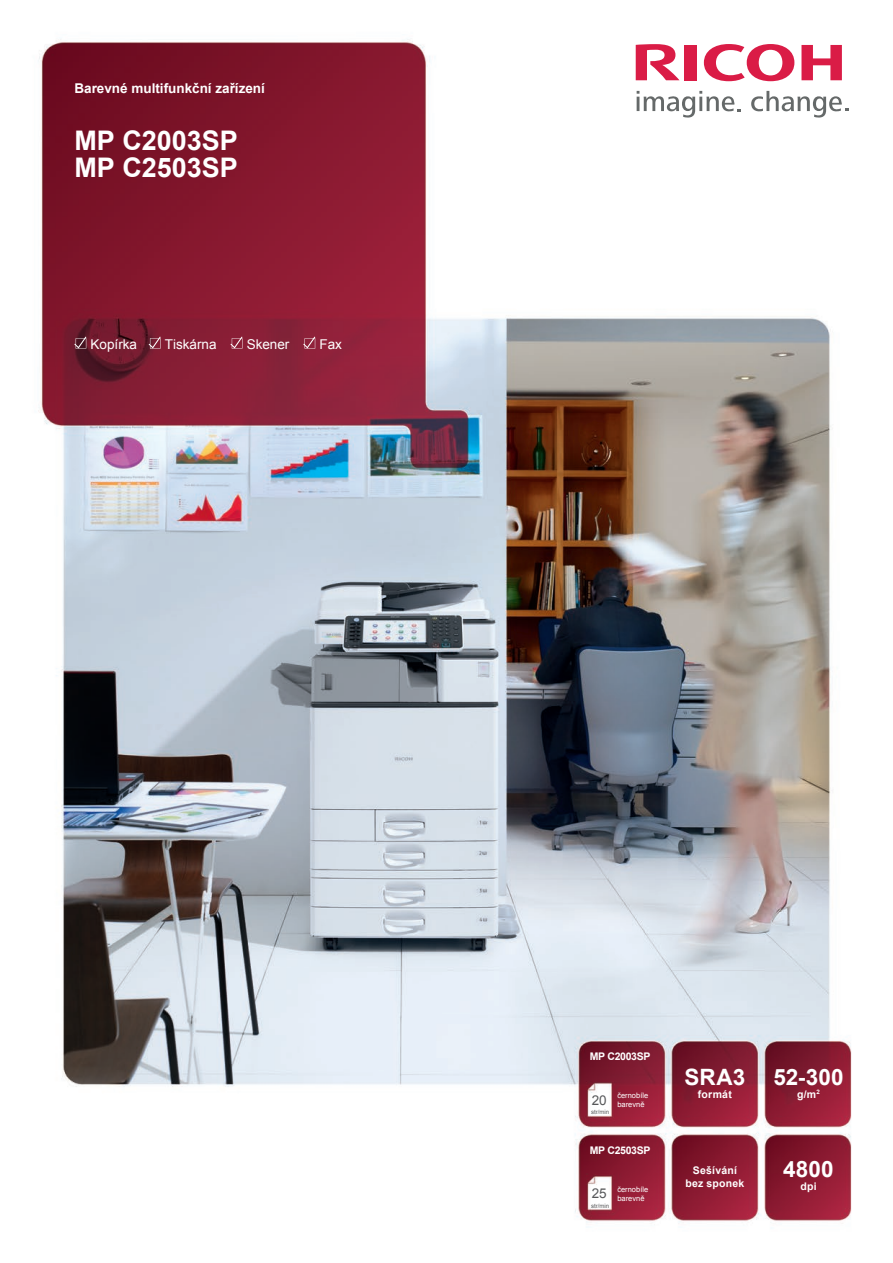
<style>
.page{position:relative;width:893px;height:1263px;background:#fff}
.page>*{position:absolute;margin:0;border:0;box-sizing:border-box;transform-origin:0 0}
.t1{font:700 27px/27px "Arial";color:#fff}
.t2{font:700 22.5px "Arial";letter-spacing:.005em;color:#fff}
.t3{font:700 13.5px "Arial";color:#fff}
.t4{font:13.5px "Arial";color:#fff}
.t5{font:13.5px "Arial";color:#57585a}
.t6{font:700 10.5px/12.6px "Arial";letter-spacing:.015em;color:#fff;text-align:center}
.t7{font:700 10.5px "Arial";letter-spacing:-.03em;color:#fff}
.t8{font:7.5px/9px "Arial";color:#fff}
.t9{font:6px "Arial";color:#57585a}
</style>
<div class="page">
<img style="left:38px;top:39px;width:814px;height:1184px">
<svg style="left:704px;top:44px;width:90px;height:37px"></svg>
<svg style="left:801px;top:45px;width:41px;height:35px"></svg>
<div style="left:685px;top:45px;width:12px;height:35px;background:#da1c46"></div>
<svg style="left:636px;top:44px;width:43px;height:36px"></svg>
<svg style="left:637px;top:91px;width:104px;height:27px"></svg>
<svg style="left:751px;top:91px;width:97px;height:27px"></svg>
<svg style="left:74px;top:337px;width:12px;height:12px"></svg>
<svg style="left:149px;top:337px;width:12px;height:12px"></svg>
<svg style="left:231px;top:337px;width:11px;height:12px"></svg>
<svg style="left:303px;top:337px;width:12px;height:12px"></svg>
<h3 class="t3" style="left:74px;top:79px;width:192px">Barevné multifunkční zařízení</h3>
<h1 class="t1" style="left:74px;top:128px;width:165px">MP C2003SP<br>MP C2503SP</h1>
<h3 class="t4" style="left:91px;top:335px;width:48px">Kopírka</h3>
<h3 class="t4" style="left:165px;top:335px;width:53px">Tiskárna</h3>
<h3 class="t4" style="left:247px;top:335px;width:44px">Skener</h3>
<h3 class="t4" style="left:319px;top:335px;width:24px">Fax</h3>
<h3 class="t7" style="left:590px;top:1049px;width:62px">MP C2003SP</h3>
<h3 class="t5" style="left:592px;top:1091px;width:16px">20</h3>
<p class="t8" style="left:617px;top:1091px;width:32px">černobíle barevně</p>
<p class="t9" style="left:591px;top:1108px;width:19px">str/min</p>
<h3 class="t7" style="left:590px;top:1142px;width:62px">MP C2503SP</h3>
<h3 class="t5" style="left:592px;top:1184px;width:16px">25</h3>
<p class="t8" style="left:617px;top:1185px;width:32px">černobíle barevně</p>
<p class="t9" style="left:591px;top:1201px;width:19px">str/min</p>
<h2 class="t2" style="left:685px;top:1061px;width:62px">SRA3</h2>
<h3 class="t6" style="left:698px;top:1088px;width:35px">formát</h3>
<h2 class="t2" style="left:773px;top:1061px;width:72px">52-300</h2>
<h3 class="t6" style="left:797px;top:1088px;width:24px">g/m<sup>2</sup></h3>
<h3 class="t6" style="left:685px;top:1164px;width:60px">Sešívání bez sponek</h3>
<h2 class="t2" style="left:783px;top:1153px;width:52px">4800</h2>
<h3 class="t6" style="left:800px;top:1180px;width:18px">dpi</h3>
</div>
